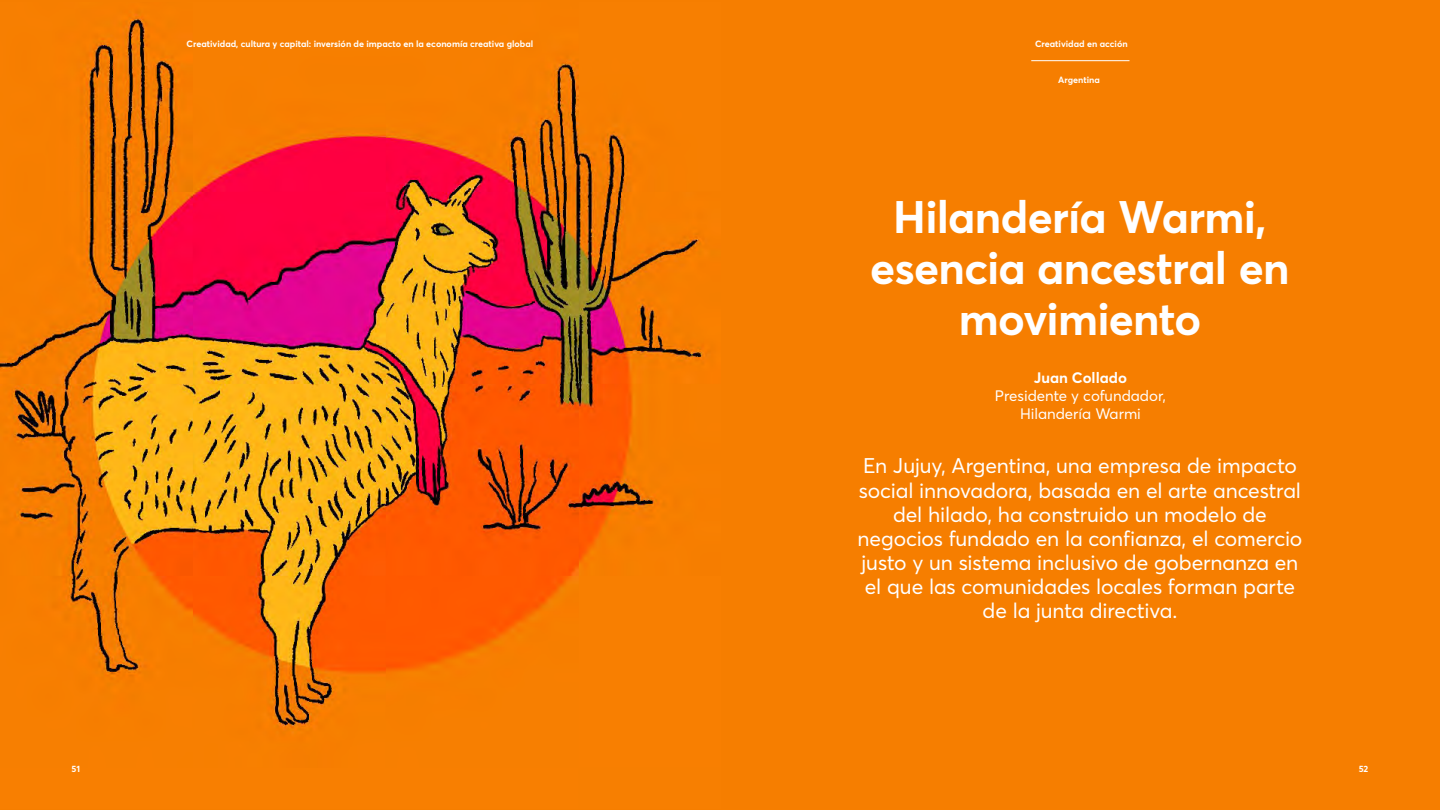
<style>
.page{position:relative;width:1440px;height:810px;background:#f67e00}
.page>*{position:absolute;margin:0;border:0;box-sizing:border-box;transform-origin:0 0}
.t1{font:700 45px/51px "Averta CY";letter-spacing:-.015em;color:#fff;text-align:center}
.t2{font:21px/24px "Averta CY";letter-spacing:-.005em;color:#fff;text-align:center}
.t3{font:15px/18px "Averta CY";color:#fff;text-align:center}
.t4{font:700 15px "Averta CY";color:#fff}
.t5{font:700 9px "Averta CY";color:#fff}
</style>
<div class="page">
<img style="left:0;top:14px;width:704px;height:719px">
<hr style="left:1031px;top:60px;width:99px;height:1px;background:#fff">
<p class="t5" style="left:187px;top:37px;width:348px">Creatividad, cultura y capital: inversión de impacto en la economía creativa global</p>
<p class="t5" style="left:1035px;top:37px;width:94px">Creatividad en acción</p>
<p class="t5" style="left:1058px;top:74px;width:43px">Argentina</p>
<h1 class="t1" style="left:870px;top:189px;width:421px">Hilandería Warmi, esencia ancestral en movimiento</h1>
<p class="t4" style="left:1034px;top:368px;width:95px">Juan Collado</p>
<p class="t3" style="left:995px;top:387px;width:173px">Presidente y cofundador,<br>Hilandería Warmi</p>
<p class="t2" style="left:858px;top:453px;width:446px">En Jujuy, Argentina, una empresa de impacto social innovadora, basada en el arte ancestral del hilado, ha construido un modelo de negocios fundado en la confianza, el comercio justo y un sistema inclusivo de gobernanza en el que las comunidades locales forman parte de la junta directiva.</p>
<p class="t5" style="left:72px;top:762px;width:10px">51</p>
<p class="t5" style="left:1359px;top:762px;width:11px">52</p>
</div>
